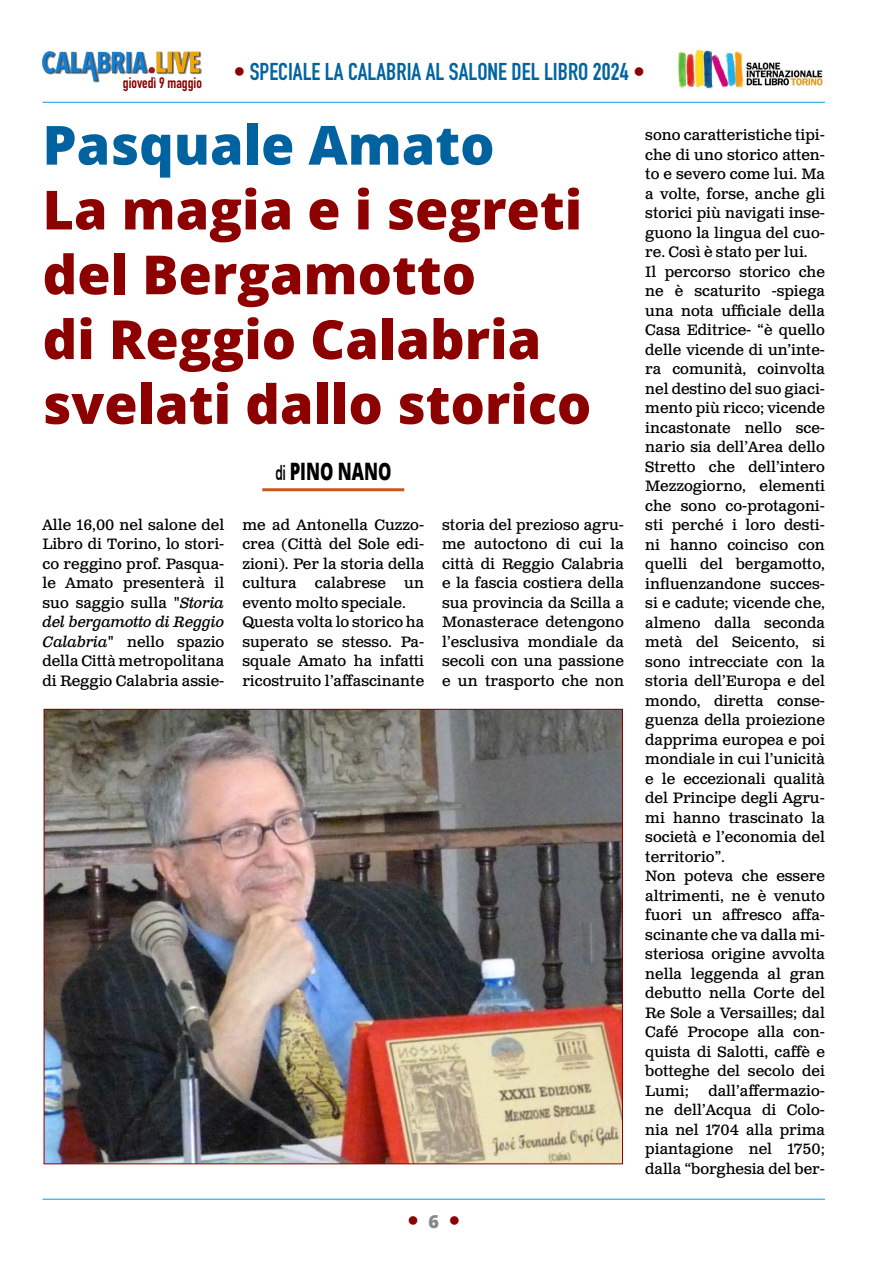
<style>
.page{position:relative;width:893px;height:1263px;background:#fff}
.page>*{position:absolute;margin:0;border:0;box-sizing:border-box;transform-origin:0 0}
.t1{font:800 54px/64.8px "Open Sans";color:#8c0000}
.t2{font:800 54px "Open Sans";color:#0063a0}
.t3{font:700 24px "DIN Condensed";color:#0063a0}
.t4{font:800 24px "Open Sans";color:#000;scale:.7 1}
.t5{font:700 24px "DIN Condensed";color:#8c0000}
.t6{font:15px/19.5px "Clarendon Text Pro";color:#000;text-align:justify}
.t7{font:700 15px "DIN Condensed";color:#8c0000}
.s1{color:#8c0000}
.s2{font-family:"Helvetica Neue";font-stretch:condensed;color:#8c0000}
.s3{font-family:"DIN Alternate";font-weight:700;font-size:21px}
.s4{font-style:italic}
.s5{font-family:"Open Sans";font-weight:800;font-size:18px;color:#878787}
</style>
<div class="page">
<img style="left:677px;top:49px;width:146px;height:43px">
<hr style="left:43px;top:102px;width:782px;height:1px;background:#009fe3">
<img style="left:43px;top:51px;width:159px;height:32px">
<hr style="left:43px;top:1199px;width:782px;height:1px;background:#009fe3">
<div style="left:104px;top:76px;width:98px;height:21px;background:#fff"></div>
<hr style="left:262px;top:488px;width:142px;height:3px;background:#c85a19">
<img style="left:46px;top:711px;width:575px;height:451px">
<h2 class="t3" style="left:233px;top:55px;width:413px"><span class="s1">•</span> SPECIALE LA CALABRIA AL SALONE DEL LIBRO 2024 <span class="s2">•</span></h2>
<p class="t7" style="left:123px;top:72px;width:81px">giovedì 9 maggio</p>
<h1 class="t2" style="left:43px;top:104px;width:454px">Pasquale Amato</h1>
<h1 class="t1" style="left:43px;top:175px;width:550px">La magia e i segreti del Bergamotto<br>di Reggio Calabria svelati dallo storico</h1>
<h2 class="t4" style="left:275px;top:453px;width:168px"><span class="s3">di</span> PINO NANO</h2>
<p class="t6" style="left:43px;top:515px;width:183px">Alle 16,00 nel salone del Libro di Torino, lo stori&shy;co reggino prof. Pasqua&shy;le Amato presenterà il suo saggio sulla "<span class="s4">Storia del bergamotto di Reggio Calabria</span>" nello spazio della Città metropolitana di Reggio Calabria assie-</p>
<p class="t6" style="left:242px;top:515px;width:183px;text-align:left">me ad Antonella Cuzzo&shy;crea (Città del Sole edi&shy;zioni). Per la storia della cultura calabrese un evento molto speciale.<br>Questa volta lo storico ha superato se stesso. Pa&shy;squale Amato ha infatti ricostruito l’affascinante</p>
<p class="t6" style="left:442px;top:515px;width:183px">storia del prezioso agru&shy;me autoctono di cui la città di Reggio Calabria e la fascia costiera della sua provincia da Scilla a Monasterace detengono l’esclusiva mondiale da secoli con una passione e un trasporto che non</p>
<p class="t6" style="left:645px;top:126px;width:181px;text-align:left">sono caratteristiche tipi&shy;che di uno storico atten&shy;to e severo come lui. Ma a volte, forse, anche gli storici più navigati inse&shy;guono la lingua del cuo&shy;re. Così è stato per lui.<br>Il percorso storico che ne è scaturito -spiega una nota ufficiale della<br>Casa Editrice- “è quello delle vicende di un’inte&shy;ra comunità, coinvolta nel destino del suo giaci&shy;mento più ricco; vicende incastonate nello sce&shy;nario sia dell’Area dello<br>Stretto che dell’intero<br>Mezzogiorno, elementi che sono co-protagoni&shy;sti perché i loro desti&shy;ni hanno coinciso con quelli del bergamotto, influenzandone succes&shy;si e cadute; vicende che, almeno dalla seconda metà del Seicento, si sono intrecciate con la storia dell’Europa e del mondo, diretta conse&shy;guenza della proiezione dapprima europea e poi mondiale in cui l’unicità e le eccezionali qualità del Principe degli Agru&shy;mi hanno trascinato la società e l’economia del territorio”.<br>Non poteva che essere altrimenti, ne è venuto fuori un affresco affa&shy;scinante che va dalla mi&shy;steriosa origine avvolta nella leggenda al gran debutto nella Corte del<br>Re Sole a Versailles; dal<br>Café Procope alla con&shy;quista di Salotti, caffè e botteghe del secolo dei<br>Lumi;</p>
<p class="t6" style="left:645px;top:1082px;width:181px;text-indent:63px">dall’affermazio&shy;ne dell’Acqua di Colo&shy;nia nel 1704 alla prima piantagione nel 1750; dalla “borghesia del ber-</p>
<h2 class="t5" style="left:407px;top:1205px;width:55px">• <span class="s5">6</span> •</h2>
</div>
